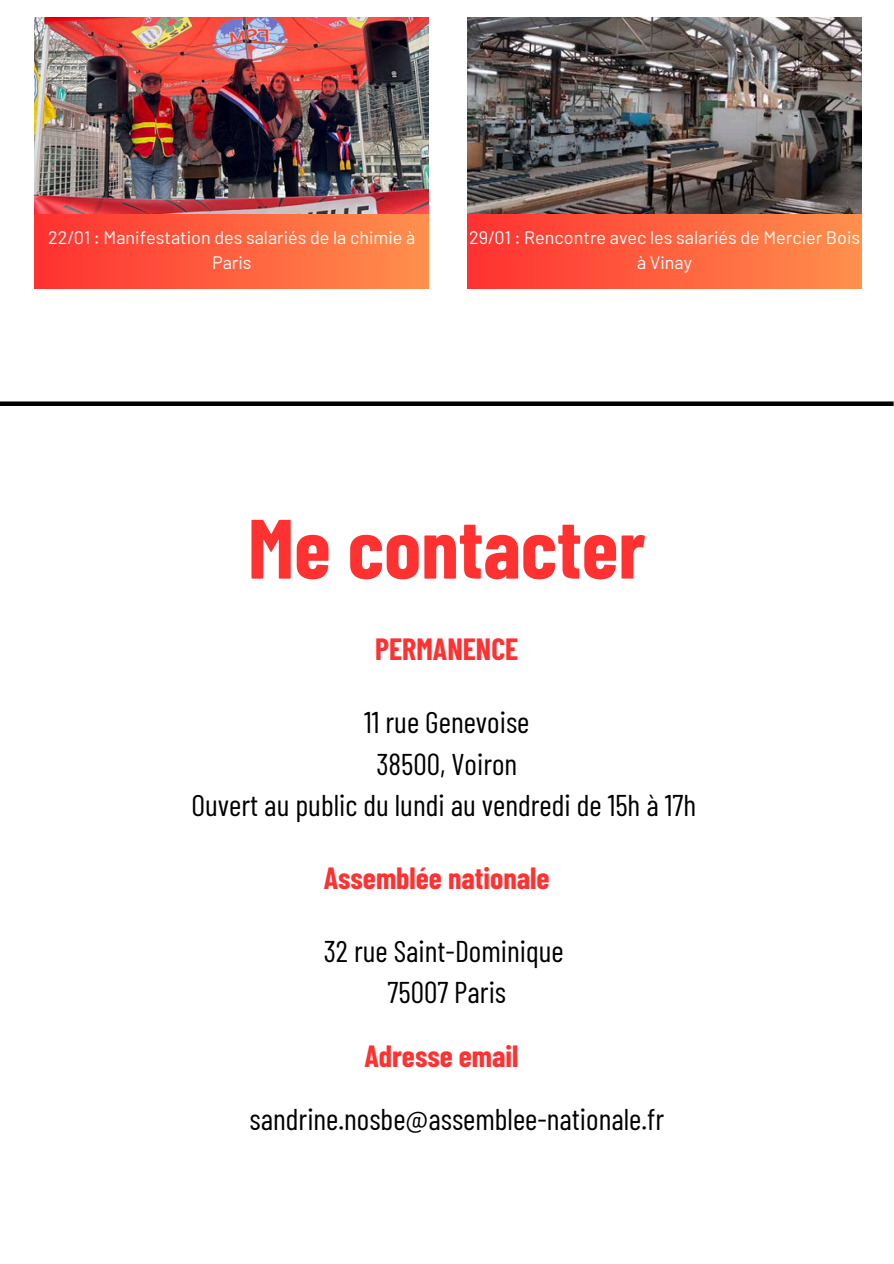
<style>
.page{position:relative;width:894px;height:1264px;background:#fff}
.page>*{position:absolute;margin:0;border:0;box-sizing:border-box;transform-origin:0 0}
.t1{font:700 84px "Barlow Condensed";color:#ff3131}
.t2{font:30px/41.7px "Barlow Condensed";color:#000;text-align:center}
.t3{font:700 30px "Barlow Condensed";color:#ff3131}
.t4{font:18px/24.8px "Barlow";color:#fff;text-align:center}
</style>
<div class="page">
<div style="left:35px;top:213px;width:393px;height:76px;background:linear-gradient(to right,#ff3131,#ff904d)"></div>
<div style="left:467px;top:213px;width:394px;height:76px;background:linear-gradient(to right,#ff3131,#ff904d)"></div>
<img style="left:35px;top:17px;width:394px;height:196px">
<img style="left:467px;top:17px;width:394px;height:196px">
<div style="left:0;top:401px;width:893px;height:5px;background:#000"></div>
<p class="t4" style="left:48px;top:225px;width:368px">22/01 : Manifestation des salariés de la chimie à<br>Paris</p>
<p class="t4" style="left:469px;top:225px;width:392px">29/01 : Rencontre avec les salariés de Mercier Bois à Vinay</p>
<p class="t1" style="left:248px;top:494px;width:399px">Me contacter</p>
<p class="t3" style="left:375px;top:630px;width:145px">PERMANENCE</p>
<p class="t2" style="left:191px;top:700px;width:506px">11 rue Genevoise<br>38500, Voiron<br>Ouvert au public du lundi au vendredi de 15h à 17h</p>
<h1 class="t3" style="left:323px;top:859px;width:227px">Assemblée nationale</h1>
<h2 class="t2" style="left:323px;top:928px;width:241px">32 rue Saint-Dominique<br>75007 Paris</h2>
<h4 class="t3" style="left:364px;top:1037px;width:155px">Adresse email</h4>
<h3 class="t2" style="left:249px;top:1097px;width:416px">sandrine.nosbe@assemblee-nationale.fr</h3>
</div>
